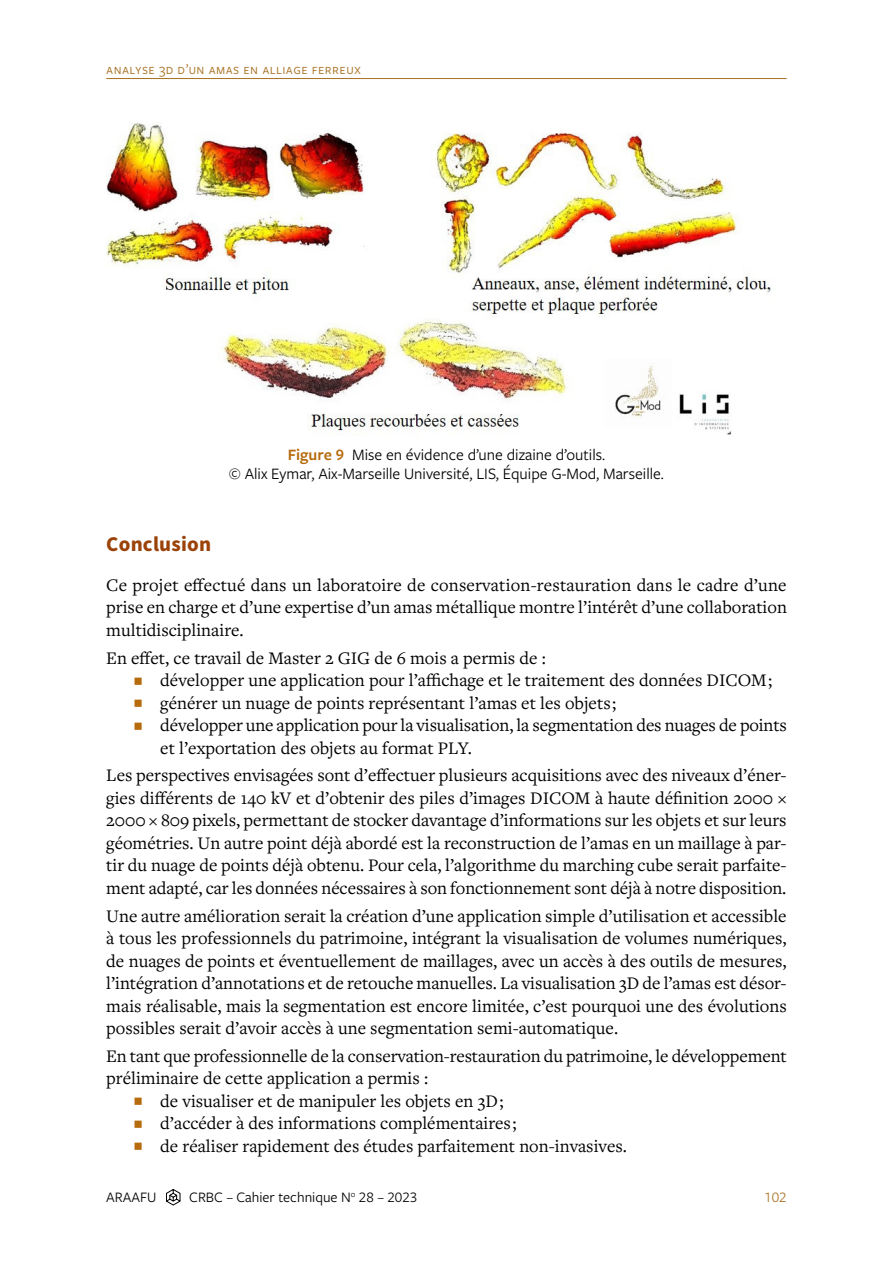
<style>
.page{position:relative;width:893px;height:1263px;background:#fff}
.page>*{position:absolute;margin:0;border:0;box-sizing:border-box;transform-origin:0 0}
.t1{font:700 21px "Source Sans Pro";letter-spacing:.01em;color:#9b4208}
.t2{font:18.3px/22.5px "Freight Text Pro";color:#000;text-align:justify}
.t3{font:16.5px/19.5px "Freight Sans Pro";color:#000;text-align:center}
.t4{font:15px "Freight Sans Pro";letter-spacing:.025em;color:#a97223}
.t5{font:15px "Freight Sans Pro";color:#000}
.s1{font-weight:600;color:#b66b0d}
.s2{color:#b66b0d}
</style>
<div class="page">
<hr style="left:106px;top:78px;width:681px;height:1px;background:#a97223">
<svg style="left:166px;top:1189px;width:14px;height:16px"></svg>
<img style="left:106px;top:122px;width:665px;height:313px">
<p class="t4" style="left:106px;top:59px;width:256px">analyse 3d d’un amas en alliage ferreux</p>
<p class="t3" style="left:229px;top:444px;width:437px"><span class="s1">Figure 9</span> Mise en évidence d’une dizaine d’outils.<br>© Alix Eymar, Aix-Marseille Université, LIS, Équipe G-Mod, Marseille.</p>
<p class="t1" style="left:106px;top:530px;width:106px">Conclusion</p>
<p class="t2" style="left:106px;top:573px;width:682px">Ce projet effectué dans un laboratoire de conservation-restauration dans le cadre d’une prise en charge et d’une expertise d’un amas métallique montre l’intérêt d’une collaboration multidisciplinaire.</p>
<p class="t2" style="left:106px;top:646px;width:441px">En effet, ce travail de Master 2 GIG de 6 mois a permis de :</p>
<p class="t2" style="left:133px;top:668px;width:640px"><span class="s2">○</span> développer une application pour l’affichage et le traitement des données DICOM ;</p>
<p class="t2" style="left:133px;top:691px;width:484px"><span class="s2">○</span> générer un nuage de points représentant l’amas et les objets ;</p>
<p class="t2" style="left:160px;top:713px;width:628px;text-indent:-27px"><span class="s2">○</span> développer une application pour la visualisation, la segmentation des nuages de points et l’exportation des objets au format PLY.</p>
<p class="t2" style="left:106px;top:763px;width:682px">Les perspectives envisagées sont d’effectuer plusieurs acquisitions avec des niveaux d’éner&shy;gies différents de 140 kV et d’obtenir des piles d’images DICOM à haute définition 2000 × 2000 × 809 pixels, permettant de stocker davantage d’informations sur les objets et sur leurs géométries. Un autre point déjà abordé est la reconstruction de l’amas en un maillage à par&shy;tir du nuage de points déjà obtenu. Pour cela, l’algorithme du marching cube serait parfaite&shy;ment adapté, car les données nécessaires à son fonctionnement sont déjà à notre disposition.</p>
<p class="t2" style="left:106px;top:904px;width:682px">Une autre amélioration serait la création d’une application simple d’utilisation et accessible à tous les professionnels du patrimoine, intégrant la visualisation de volumes numériques, de nuages de points et éventuellement de maillages, avec un accès à des outils de mesures, l’intégration d’annotations et de retouche manuelles. La visualisation 3D de l’amas est désor&shy;mais réalisable, mais la segmentation est encore limitée, c’est pourquoi une des évolutions possibles serait d’avoir accès à une segmentation semi-automatique.</p>
<p class="t2" style="left:106px;top:1044px;width:682px">En tant que professionnelle de la conservation-restauration du patrimoine, le développement préliminaire de cette application a permis :</p>
<p class="t2" style="left:133px;top:1089px;width:372px"><span class="s2">○</span> de visualiser et de manipuler les objets en 3D ;</p>
<p class="t2" style="left:133px;top:1112px;width:385px"><span class="s2">○</span> d’accéder à des informations complémentaires ;</p>
<p class="t2" style="left:133px;top:1134px;width:495px"><span class="s2">○</span> de réaliser rapidement des études parfaitement non-invasives.</p>
<p class="t5" style="left:106px;top:1187px;width:52px">ARAAFU</p>
<p class="t5" style="left:189px;top:1187px;width:230px">CRBC – Cahier technique N<sup>o</sup> 28 – 2023</p>
<p class="t4" style="left:764px;top:1187px;width:24px">102</p>
</div>
